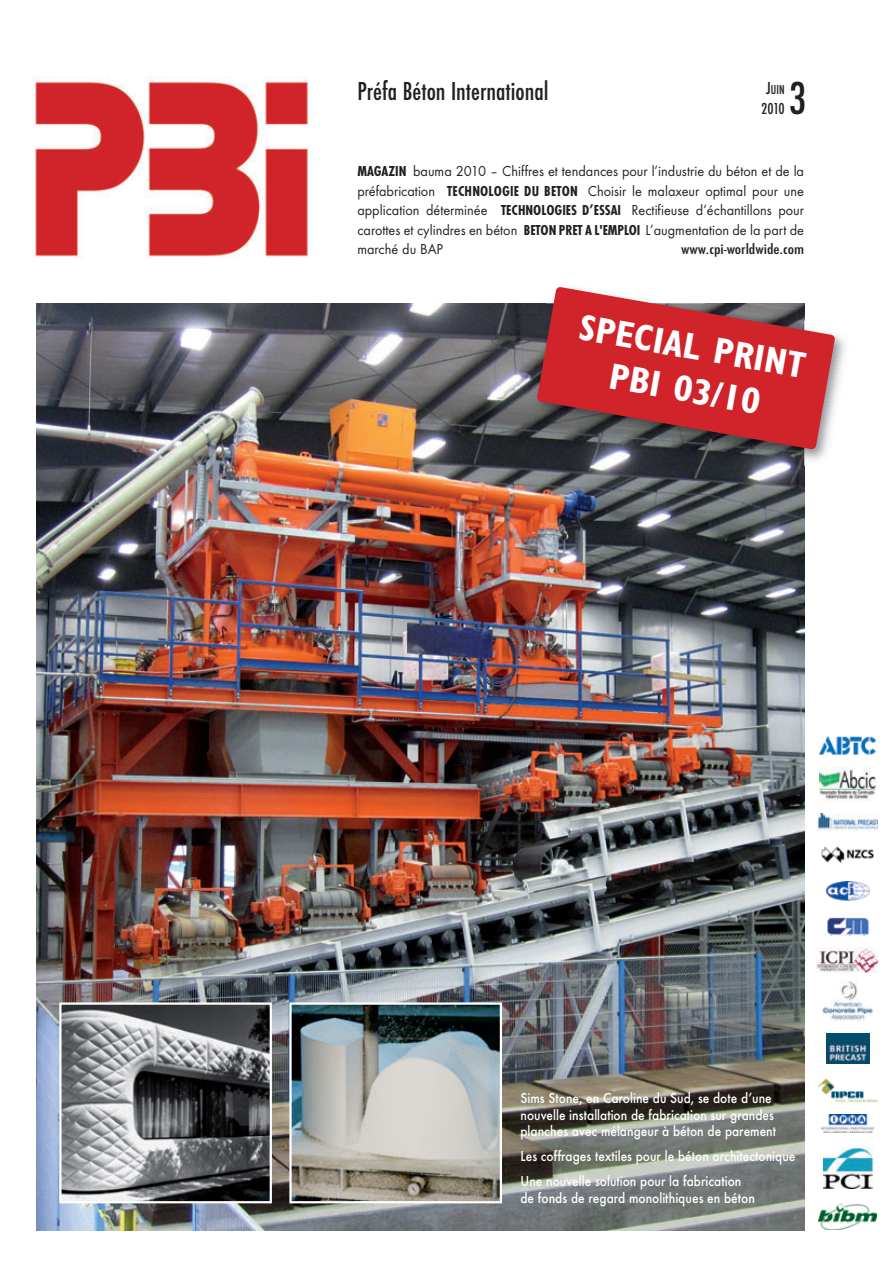
<style>
.page{position:relative;width:893px;height:1263px;background:#fff}
.page>*{position:absolute;margin:0;border:0;box-sizing:border-box;transform-origin:0 0}
.t1{font:500 condensed 48px "Futura T";color:#231f20}
.t2{font:700 condensed 37.05px/43.2px "Gill Sans";color:#fff;text-align:center}
.t3{font:500 condensed 27px "Futura T";color:#231f20}
.t4{font:500 condensed 16.5px "Futura T";color:#231f20}
.t5{font:15px/19.5px "Futura T";color:#231f20;text-align:justify;scale:.95 1}
.t6{font:500 15px/16.5px "Futura T";color:#fff;scale:.9 1}
.t7{font:500 condensed 15px "Futura T";color:#231f20;scale:1.24 1}
.t8{font:500 condensed 13.5px "Futura T";color:#231f20}
.s1{font-size:18px}
.s2{font-weight:700;font-stretch:condensed}
</style>
<div class="page">
<img style="left:32px;top:77px;width:277px;height:182px">
<img style="left:36px;top:304px;width:768px;height:926px">
<img style="left:818px;top:1204px;width:58px;height:26px">
<svg style="left:823px;top:1188px;width:49px;height:1px"></svg>
<img style="left:823px;top:1147px;width:49px;height:41px">
<img style="left:821px;top:1115px;width:53px;height:18px">
<img style="left:818px;top:1078px;width:59px;height:25px">
<img style="left:826px;top:1033px;width:43px;height:31px">
<img style="left:292px;top:1005px;width:207px;height:195px">
<div style="left:289px;top:1002px;width:213px;height:201px;border:2px solid #fff"></div>
<img style="left:62px;top:1005px;width:207px;height:195px">
<div style="left:59px;top:1002px;width:213px;height:201px;border:2px solid #fff"></div>
<img style="left:817px;top:947px;width:61px;height:26px">
<div style="left:827px;top:913px;width:41px;height:22px;background:linear-gradient(to right,#f6f6f9,#f8fafd)"></div>
<img style="left:827px;top:918px;width:41px;height:17px">
<img style="left:823px;top:981px;width:49px;height:41px">
<img style="left:826px;top:881px;width:43px;height:20px">
<img style="left:822px;top:847px;width:51px;height:16px">
<img style="left:817px;top:814px;width:61px;height:17px">
<img style="left:819px;top:768px;width:57px;height:33px">
<svg style="left:819px;top:736px;width:54px;height:19px"></svg>
<img style="left:819px;top:737px;width:56px;height:17px">
<img style="left:804px;top:335px;width:41px;height:135px">
<img style="left:526px;top:304px;width:278px;height:161px">
<svg style="left:537px;top:287px;width:298px;height:163px;background:#ba454a"></svg>
<h3 class="t3" style="left:357px;top:80px;width:193px">Préfa Béton International</h3>
<h1 class="t1" style="left:788px;top:79px;width:20px">3</h1>
<p class="t8" style="left:766px;top:84px;width:20px"><span class="s1">J</span>UIN</p>
<p class="t4" style="left:761px;top:102px;width:25px">2010</p>
<p class="t5" style="left:357px;top:163px;width:472px"><span class="s2">MAGAZIN</span> bauma 2010 – Chiffres et tendances pour l’industrie du béton et de la préfabrication <span class="s2">TECHNOLOGIE DU BETON</span> Choisir le malaxeur optimal pour une appli cation déterminée <span class="s2">TECHNOLOGIES D’ESSAI</span> Rectifieuse d’échantillons pour carottes et cylindres en béton <span class="s2">BETON PRET A L'EMPLOI</span> L’augmentation de la part de marché du BAP</p>
<p class="t7" style="left:681px;top:243px;width:101px">www.cpi-worldwide.com</p>
<h2 class="t2" style="left:583px;top:309px;width:231px;rotate:10deg">SPECIAL PRINT<br>PBI 03/10</h2>
<p class="t6" style="left:520px;top:1091px;width:285px">Sims Stone, en Caroline du Sud, se dote d’une nouvelle installation de fabrication sur grandes planches avec mélangeur à béton de parement</p>
<p class="t6" style="left:520px;top:1145px;width:307px;line-height:25px">Les coffrages textiles pour le béton architectonique<br>Une nouvelle solution pour la fabrication</p>
<p class="t6" style="left:520px;top:1191px;width:262px">de fonds de regard monolithiques en béton</p>
</div>
